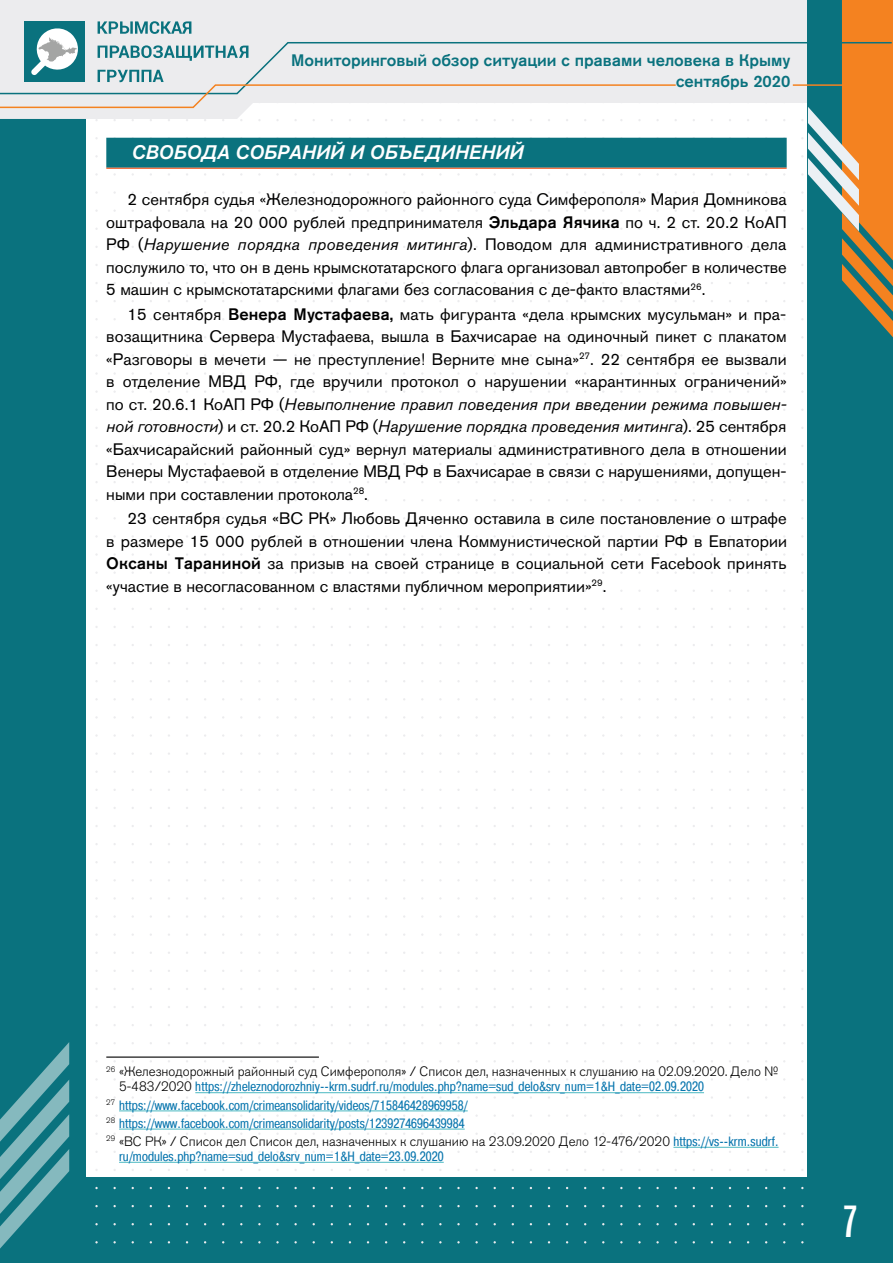
<style>
.page{position:relative;width:893px;height:1263px;background:#fff}
.page>*{position:absolute;margin:0;border:0;box-sizing:border-box;transform-origin:0 0}
.t1{font:500 condensed 45px "Akzidenz Grotesk Pro";color:#fff}
.t2{font:italic 500 19.5px "Akzidenz Grotesk Pro";letter-spacing:.01em;color:#fff}
.t3{font:16.5px/22.5px "Akzidenz Grotesk Pro";color:#000;text-align:justify}
.t4{font:500 16.5px/20.7px "Akzidenz Grotesk Pro";color:#0a727e;text-align:right}
.t5{font:13.5px/18.1px "Pragmatica Cond C";letter-spacing:.01em;color:#0976ae}
.t6{font:300 13.5px "Akzidenz Grotesk Pro";color:#000}
.s1{font-weight:500}
.s2{font-style:italic}
.s3{font-family:"Akzidenz Grotesk Pro";font-weight:300;color:#000}
.s4{font-family:"Pragmatica Cond C";font-weight:400;color:#0976ae}
</style>
<div class="page">
<div style="left:0;top:1178px;width:893px;height:85px;background:#0a727e"></div>
<div style="left:0;top:0;width:85px;height:1263px;background:#0a727e"></div>
<svg style="left:0;top:0;width:808px;height:119px;fill:#ececee"></svg>
<div style="left:808px;top:0;width:85px;height:1263px;background:#0a727e"></div>
<svg style="left:842px;top:0;width:51px;height:338px"></svg>
<svg style="left:801px;top:101px;width:58px;height:130px"></svg>
<svg style="left:0;top:1042px;width:69px;height:206px"></svg>
<div style="left:24px;top:21px;width:61px;height:61px;background:#0a727e"></div>
<svg style="left:38px;top:28px;width:39px;height:13px"></svg>
<svg style="left:98px;top:21px;width:20px;height:13px"></svg>
<svg style="left:120px;top:21px;width:13px;height:13px"></svg>
<svg style="left:135px;top:21px;width:24px;height:13px"></svg>
<svg style="left:161px;top:21px;width:10px;height:13px"></svg>
<svg style="left:171px;top:21px;width:20px;height:13px"></svg>
<svg style="left:0;top:41px;width:893px;height:54px;background:#cdd4d0"></svg>
<svg style="left:0;top:83px;width:677px;height:26px"></svg>
<hr style="left:793px;top:84px;width:100px;height:2px;background:#f48220">
<div style="left:106px;top:138px;width:681px;height:30px;background:#0a727e"></div>
<hr style="left:106px;top:168px;width:681px;height:1px;background:#f15a22">
<hr style="left:106px;top:1056px;width:213px;height:2px;background:#000">
<hr style="left:195px;top:1092px;width:509px;height:1px;background:#4bb9c2">
<hr style="left:119px;top:1110px;width:349px;height:1px;background:#4bb9c2">
<hr style="left:119px;top:1129px;width:346px;height:1px;background:#4bb9c2">
<hr style="left:673px;top:1147px;width:106px;height:1px;background:#4bb9c2">
<hr style="left:119px;top:1162px;width:325px;height:1px;background:#4bb9c2">
<p class="t4" style="left:291px;top:49px;width:501px">Мониторинговый обзор ситуации с правами человека в Крыму сентябрь 2020</p>
<p class="t2" style="left:132px;top:140px;width:393px">СВОБОДА СОБРАНИЙ И ОБЪЕДИНЕНИЙ</p>
<p class="t3" style="left:106px;top:188px;width:682px;text-indent:21px">2 сентября судья «Железнодорожного районного суда Симферополя» Мария Домникова оштрафовала на 20 000 рублей предпринимателя <span class="s1">Эльдара Яячика</span> по ч. 2 ст. 20.2 КоАП РФ (<span class="s2">Нарушение порядка проведения митинга</span>). Поводом для административного дела послужило то, что он в день крымскотатарского флага организовал автопробег в количестве 5 машин с крымскотатарскими флагами без согласования с де-факто властями<sup>26</sup>.</p>
<p class="t3" style="left:106px;top:303px;width:682px;text-indent:21px">15 сентября <span class="s1">Венера Мустафаева,</span> мать фигуранта «дела крымских мусульман» и пра&shy;возащитника Сервера Мустафаева, вышла в Бахчисарае на одиночный пикет с плакатом «Разговоры в мечети — не преступление! Верните мне сына»<sup>27</sup>. 22 сентября ее вызвали в отделение МВД РФ, где вручили протокол о нарушении «карантинных ограничений» по ст. 20.6.1 КоАП РФ (<span class="s2">Невыполнение правил поведения при введении режима повышен&shy;ной готовности</span>) и ст. 20.2 КоАП РФ (<span class="s2">Нарушение порядка проведения митинга</span>). 25 сентября «Бахчисарайский районный суд» вернул материалы административного дела в отношении Венеры Мустафаевой в отделение МВД РФ в Бахчисарае в связи с нарушениями, допущен&shy;ными при составлении протокола<sup>28</sup>.</p>
<p class="t3" style="left:106px;top:507px;width:682px;text-indent:21px">23 сентября судья «ВС РК» Любовь Дяченко оставила в силе постановление о штрафе в размере 15 000 рублей в отношении члена Коммунистической партии РФ в Евпатории <span class="s1">Оксаны Тараниной</span> за призыв на своей странице в социальной сети Facebook принять «участие в несогласованном с властями публичном мероприятии»<sup>29</sup>.</p>
<p class="t6" style="left:106px;top:1063px;width:674px"><sup>26</sup> «Железнодорожный районный суд Симферополя» / Список дел, назначенных к слушанию на 02.09.2020. Дело №</p>
<p class="t5" style="left:106px;top:1078px;width:599px;text-indent:13px"><span class="s3">5-483/2020</span> https://zheleznodorozhniy--krm.sudrf.ru/modules.php?name=sud_delo&amp;srv_num=1&amp;H_date=02.09.2020<br><sup>27</sup> https://www.facebook.com/crimeansolidarity/videos/715846428969958/<br><sup>28</sup> https://www.facebook.com/crimeansolidarity/posts/1239274696439984</p>
<p class="t6" style="left:106px;top:1132px;width:674px"><sup>29</sup> «ВС РК» / Список дел Список дел, назначенных к слушанию на 23.09.2020 Дело 12-476/2020 <span class="s4">https://vs--krm.sudrf.</span></p>
<p class="t5" style="left:119px;top:1147px;width:326px">ru/modules.php?name=sud_delo&amp;srv_num=1&amp;H_date=23.09.2020</p>
<h1 class="t1" style="left:842px;top:1192px;width:17px">7</h1>
</div>
